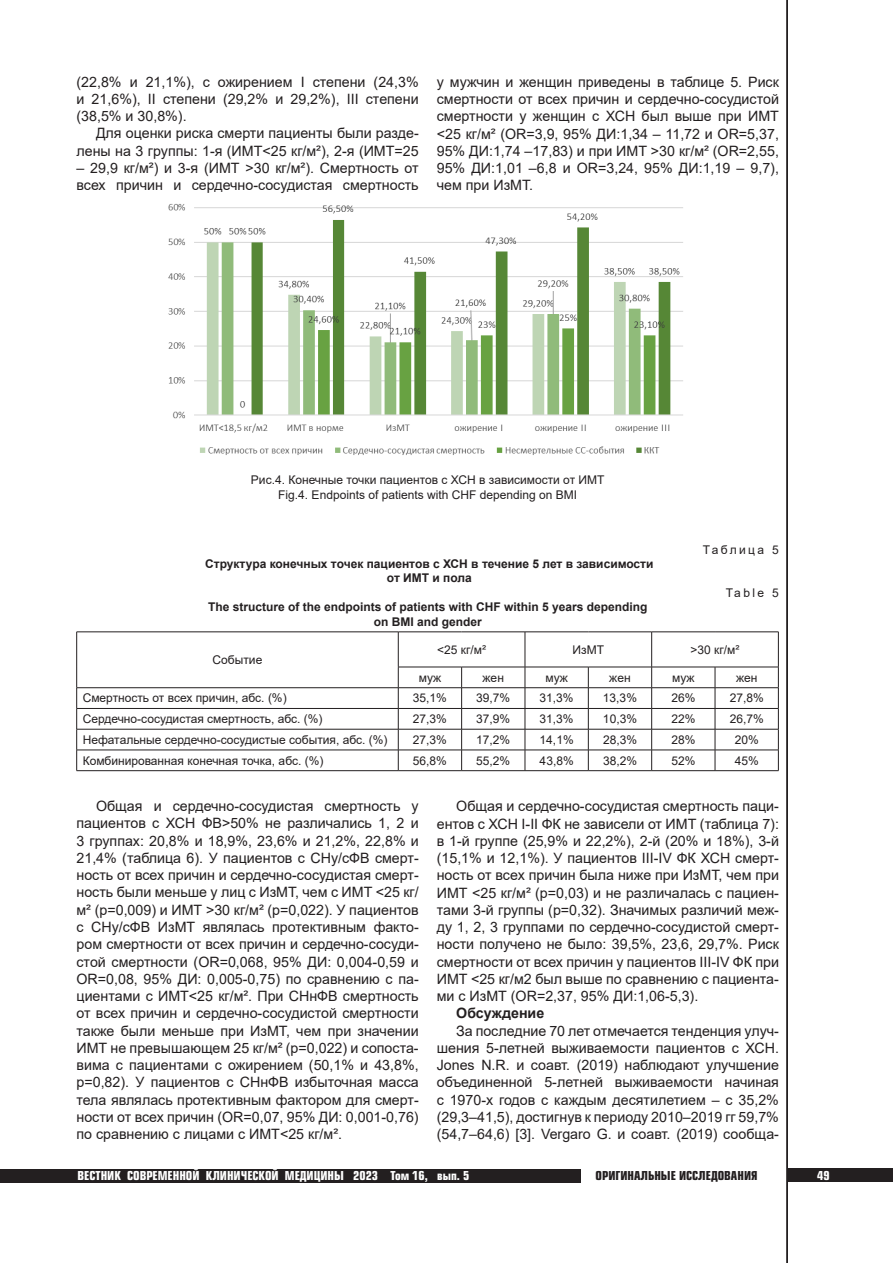
<style>
.page{position:relative;width:893px;height:1263px;background:#fff}
.page>*{position:absolute;margin:0;border:0;box-sizing:border-box;transform-origin:0 0}
.t1{font:14.25px/17.2px "Arial";color:#231f20;text-align:justify}
.t2{font:700 14.25px "Arial";color:#231f20}
.t3{font:12px/14.4px "Arial";color:#231f20;text-align:center}
.t4{font:700 12px/14.4px "Arial";color:#231f20;text-align:center}
.t5{font:700 12px "Europe Cond";color:#fff}
.t6{font:700 12px "Europe Cond";color:#231f20}
.t7{font:12px "Arial";letter-spacing:.2em;color:#231f20}
</style>
<div class="page">
<div style="left:0;top:1169px;width:580px;height:13px;background:#231f20"></div>
<div style="left:787px;top:1168px;width:106px;height:14px;background:#231f20"></div>
<hr style="left:786px;top:0;width:2px;height:1263px;background:#231f20">
<img style="left:168px;top:204px;width:515px;height:251px">
<hr style="left:652px;top:708px;width:63px;height:1px;background:#231f20">
<hr style="left:715px;top:708px;width:63px;height:1px;background:#231f20">
<hr style="left:398px;top:729px;width:64px;height:1px;background:#231f20">
<hr style="left:462px;top:729px;width:63px;height:1px;background:#231f20">
<hr style="left:525px;top:729px;width:63px;height:1px;background:#231f20">
<hr style="left:588px;top:729px;width:64px;height:1px;background:#231f20">
<hr style="left:652px;top:729px;width:63px;height:1px;background:#231f20">
<hr style="left:715px;top:729px;width:63px;height:1px;background:#231f20">
<hr style="left:398px;top:750px;width:64px;height:1px;background:#231f20">
<hr style="left:462px;top:750px;width:63px;height:1px;background:#231f20">
<hr style="left:525px;top:750px;width:63px;height:1px;background:#231f20">
<hr style="left:588px;top:750px;width:64px;height:1px;background:#231f20">
<hr style="left:652px;top:750px;width:63px;height:1px;background:#231f20">
<hr style="left:715px;top:750px;width:63px;height:1px;background:#231f20">
<svg style="left:715px;top:668px;width:1px;height:102px"></svg>
<hr style="left:76px;top:729px;width:322px;height:1px;background:#231f20">
<hr style="left:398px;top:708px;width:64px;height:1px;background:#231f20">
<hr style="left:462px;top:708px;width:63px;height:1px;background:#231f20">
<hr style="left:525px;top:708px;width:63px;height:1px;background:#231f20">
<hr style="left:588px;top:708px;width:64px;height:1px;background:#231f20">
<hr style="left:76px;top:750px;width:322px;height:1px;background:#231f20">
<svg style="left:461px;top:668px;width:1px;height:102px"></svg>
<svg style="left:588px;top:668px;width:1px;height:102px"></svg>
<hr style="left:76px;top:708px;width:322px;height:1px;background:#231f20">
<hr style="left:76px;top:770px;width:322px;height:1px;background:#231f20">
<hr style="left:398px;top:770px;width:64px;height:1px;background:#231f20">
<hr style="left:462px;top:770px;width:63px;height:1px;background:#231f20">
<hr style="left:525px;top:770px;width:63px;height:1px;background:#231f20">
<hr style="left:588px;top:770px;width:64px;height:1px;background:#231f20">
<hr style="left:652px;top:770px;width:63px;height:1px;background:#231f20">
<hr style="left:715px;top:770px;width:63px;height:1px;background:#231f20">
<hr style="left:398px;top:632px;width:64px;height:1px;background:#231f20">
<hr style="left:462px;top:632px;width:63px;height:1px;background:#231f20">
<hr style="left:398px;top:667px;width:64px;height:1px;background:#231f20">
<hr style="left:462px;top:667px;width:63px;height:1px;background:#231f20">
<hr style="left:398px;top:687px;width:64px;height:1px;background:#231f20">
<hr style="left:462px;top:687px;width:63px;height:1px;background:#231f20">
<hr style="left:525px;top:632px;width:63px;height:1px;background:#231f20">
<hr style="left:525px;top:632px;width:1px;height:35px;background:#231f20">
<hr style="left:588px;top:632px;width:64px;height:1px;background:#231f20">
<hr style="left:525px;top:667px;width:63px;height:1px;background:#231f20">
<svg style="left:525px;top:667px;width:1px;height:103px"></svg>
<hr style="left:588px;top:667px;width:64px;height:1px;background:#231f20">
<hr style="left:525px;top:687px;width:63px;height:1px;background:#231f20">
<hr style="left:588px;top:687px;width:64px;height:1px;background:#231f20">
<hr style="left:652px;top:632px;width:63px;height:1px;background:#231f20">
<hr style="left:651px;top:632px;width:1px;height:35px;background:#231f20">
<hr style="left:715px;top:632px;width:63px;height:1px;background:#231f20">
<hr style="left:778px;top:632px;width:1px;height:35px;background:#231f20">
<hr style="left:652px;top:667px;width:63px;height:1px;background:#231f20">
<svg style="left:651px;top:667px;width:1px;height:103px"></svg>
<hr style="left:715px;top:667px;width:63px;height:1px;background:#231f20">
<svg style="left:778px;top:667px;width:1px;height:103px"></svg>
<hr style="left:652px;top:687px;width:63px;height:1px;background:#231f20">
<hr style="left:715px;top:687px;width:63px;height:1px;background:#231f20">
<hr style="left:76px;top:632px;width:322px;height:1px;background:#231f20">
<hr style="left:76px;top:632px;width:1px;height:35px;background:#231f20">
<hr style="left:398px;top:632px;width:1px;height:35px;background:#231f20">
<svg style="left:76px;top:667px;width:1px;height:103px"></svg>
<svg style="left:398px;top:667px;width:1px;height:103px"></svg>
<hr style="left:76px;top:687px;width:322px;height:1px;background:#231f20">
<p class="t1" style="left:77px;top:73px;width:344px">(22,8% и 21,1%), с ожирением I степени (24,3% и 21,6%), II степени (29,2% и 29,2%), III степени (38,5% и 30,8%).</p>
<p class="t1" style="left:77px;top:125px;width:344px;text-align:right">Для оценки риска смерти пациенты были разде&shy;лены на 3 группы: 1-я (ИМТ&lt;25 кг/м²), 2-я (ИМТ=25</p>
<p class="t1" style="left:77px;top:159px;width:344px">– 29,9 кг/м²) и 3-я (ИМТ &gt;30 кг/м²). Смертность от всех причин и сердечно-сосудистая смертность</p>
<p class="t1" style="left:437px;top:73px;width:344px">у мужчин и женщин приведены в таблице 5. Риск смертности от всех причин и сердечно-сосудистой смертности у женщин с ХСН был выше при ИМТ &lt;25 кг/м² (OR=3,9, 95% ДИ:1,34 – 11,72 и OR=5,37, 95% ДИ:1,74 –17,83) и при ИМТ &gt;30 кг/м² (OR=2,55, 95% ДИ:1,01 –6,8 и OR=3,24, 95% ДИ:1,19 – 9,7), чем при ИзМТ.</p>
<p class="t3" style="left:251px;top:473px;width:355px">Рис.4. Конечные точки пациентов с ХСН в зависимости от ИМТ<br>Fig.4. Endpoints of patients with CHF depending on BMI</p>
<p class="t4" style="left:205px;top:557px;width:450px">Структура конечных точек пациентов с ХСН в течение 5 лет в зависимости от ИМТ и пола</p>
<p class="t7" style="left:703px;top:541px;width:78px">Таблица 5</p>
<p class="t3" style="left:726px;top:585px;width:55px">Table 5</p>
<p class="t4" style="left:208px;top:600px;width:441px">The structure of the endpoints of patients with CHF within 5 years depending on BMI and gender</p>
<p class="t3" style="left:213px;top:653px;width:51px">Событие</p>
<p class="t3" style="left:437px;top:642px;width:50px">&lt;25 кг/м²</p>
<p class="t3" style="left:573px;top:642px;width:33px">ИзМТ</p>
<p class="t3" style="left:691px;top:642px;width:50px">&gt;30 кг/м²</p>
<p class="t3" style="left:419px;top:670px;width:24px">муж</p>
<p class="t3" style="left:483px;top:670px;width:23px">жен</p>
<p class="t3" style="left:545px;top:670px;width:24px">муж</p>
<p class="t3" style="left:609px;top:670px;width:23px">жен</p>
<p class="t3" style="left:672px;top:670px;width:24px">муж</p>
<p class="t3" style="left:736px;top:670px;width:23px">жен</p>
<p class="t3" style="left:83px;top:691px;width:205px">Смертность от всех причин, абс. (%)</p>
<p class="t3" style="left:413px;top:691px;width:36px">35,1%</p>
<p class="t3" style="left:476px;top:691px;width:36px">39,7%</p>
<p class="t3" style="left:540px;top:691px;width:36px">31,3%</p>
<p class="t3" style="left:603px;top:691px;width:36px">13,3%</p>
<p class="t3" style="left:671px;top:691px;width:26px">26%</p>
<p class="t3" style="left:730px;top:691px;width:36px">27,8%</p>
<p class="t3" style="left:83px;top:712px;width:241px">Сердечно-сосудистая смертность, абс. (%)</p>
<p class="t3" style="left:413px;top:712px;width:36px">27,3%</p>
<p class="t3" style="left:476px;top:712px;width:36px">37,9%</p>
<p class="t3" style="left:540px;top:712px;width:36px">31,3%</p>
<p class="t3" style="left:603px;top:712px;width:36px">10,3%</p>
<p class="t3" style="left:671px;top:712px;width:26px">22%</p>
<p class="t3" style="left:730px;top:712px;width:36px">26,7%</p>
<p class="t3" style="left:83px;top:732px;width:306px">Нефатальные сердечно-сосудистые события, абс. (%)</p>
<p class="t3" style="left:413px;top:732px;width:36px">27,3%</p>
<p class="t3" style="left:476px;top:732px;width:36px">17,2%</p>
<p class="t3" style="left:540px;top:732px;width:36px">14,1%</p>
<p class="t3" style="left:603px;top:732px;width:36px">28,3%</p>
<p class="t3" style="left:671px;top:732px;width:26px">28%</p>
<p class="t3" style="left:735px;top:732px;width:26px">20%</p>
<p class="t3" style="left:83px;top:753px;width:242px">Комбинированная конечная точка, абс. (%)</p>
<p class="t3" style="left:413px;top:753px;width:36px">56,8%</p>
<p class="t3" style="left:476px;top:753px;width:36px">55,2%</p>
<p class="t3" style="left:540px;top:753px;width:36px">43,8%</p>
<p class="t3" style="left:603px;top:753px;width:36px">38,2%</p>
<p class="t3" style="left:671px;top:753px;width:26px">52%</p>
<p class="t3" style="left:735px;top:753px;width:26px">45%</p>
<p class="t1" style="left:77px;top:797px;width:344px;text-indent:19px">Общая и сердечно-сосудистая смертность у пациентов с ХСН ФВ&gt;50% не различались 1, 2 и 3 группах: 20,8% и 18,9%, 23,6% и 21,2%, 22,8% и 21,4% (таблица 6). У пациентов с СНу/сФВ смерт&shy;ность от всех причин и сердечно-сосудистая смерт&shy;ность были меньше у лиц с ИзМТ, чем с ИМТ &lt;25 кг/ м² (р=0,009) и ИМТ &gt;30 кг/м² (р=0,022). У пациентов с СНу/сФВ ИзМТ являлась протективным факто&shy;ром смертности от всех причин и сердечно-сосуди&shy;стой смертности (OR=0,068, 95% ДИ: 0,004-0,59 и OR=0,08, 95% ДИ: 0,005-0,75) по сравнению с па&shy;циентами с ИМТ&lt;25 кг/м². При СНнФВ смертность от всех причин и сердечно-сосудистой смертности также были меньше при ИзМТ, чем при значении ИМТ не превышающем 25 кг/м² (р=0,022) и сопоста&shy;вима с пациентами с ожирением (50,1% и 43,8%, р=0,82). У пациентов с СНнФВ избыточная масса тела являлась протективным фактором для смерт&shy;ности от всех причин (OR=0,07, 95% ДИ: 0,001-0,76) по сравнению с лицами с ИМТ&lt;25 кг/м².</p>
<p class="t1" style="left:437px;top:798px;width:344px;text-indent:19px">Общая и сердечно-сосудистая смертность паци&shy;ентов с ХСН I-II ФК не зависели от ИМТ (таблица 7): в 1-й группе (25,9% и 22,2%), 2-й (20% и 18%), 3-й (15,1% и 12,1%). У пациентов III-IV ФК ХСН смерт&shy;ность от всех причин была ниже при ИзМТ, чем при ИМТ &lt;25 кг/м² (р=0,03) и не различалась с пациен&shy;тами 3-й группы (р=0,32). Значимых различий меж&shy;ду 1, 2, 3 группами по сердечно-сосудистой смерт&shy;ности получено не было: 39,5%, 23,6, 29,7%. Риск смертности от всех причин у пациентов III-IV ФК при ИМТ &lt;25 кг/м2 был выше по сравнению с пациента&shy;ми с ИзМТ (OR=2,37, 95% ДИ:1,06-5,3).</p>
<p class="t2" style="left:456px;top:1003px;width:90px">Обсуждение</p>
<p class="t1" style="left:437px;top:1022px;width:344px;text-indent:19px">За последние 70 лет отмечается тенденция улуч&shy;шения 5-летней выживаемости пациентов с ХСН.<br>Jones N.R. и соавт. (2019) наблюдают улучшение объединенной 5-летней выживаемости начиная с 1970-х годов с каждым десятилетием – с 35,2% (29,3–41,5), достигнув к периоду 2010–2019 гг 59,7% (54,7–64,6) [3]. Vergaro G. и соавт. (2019) сообща-</p>
<p class="t5" style="left:78px;top:1168px;width:393px">ВЕСТНИК СОВРЕМЕННОЙ КЛИНИЧЕСКОЙ МЕДИЦИНЫ 2023 Том 16, вып. 5</p>
<p class="t6" style="left:596px;top:1168px;width:163px">ОРИГИНАЛЬНЫЕ ИССЛЕДОВАНИЯ</p>
<p class="t5" style="left:817px;top:1168px;width:14px">49</p>
</div>
